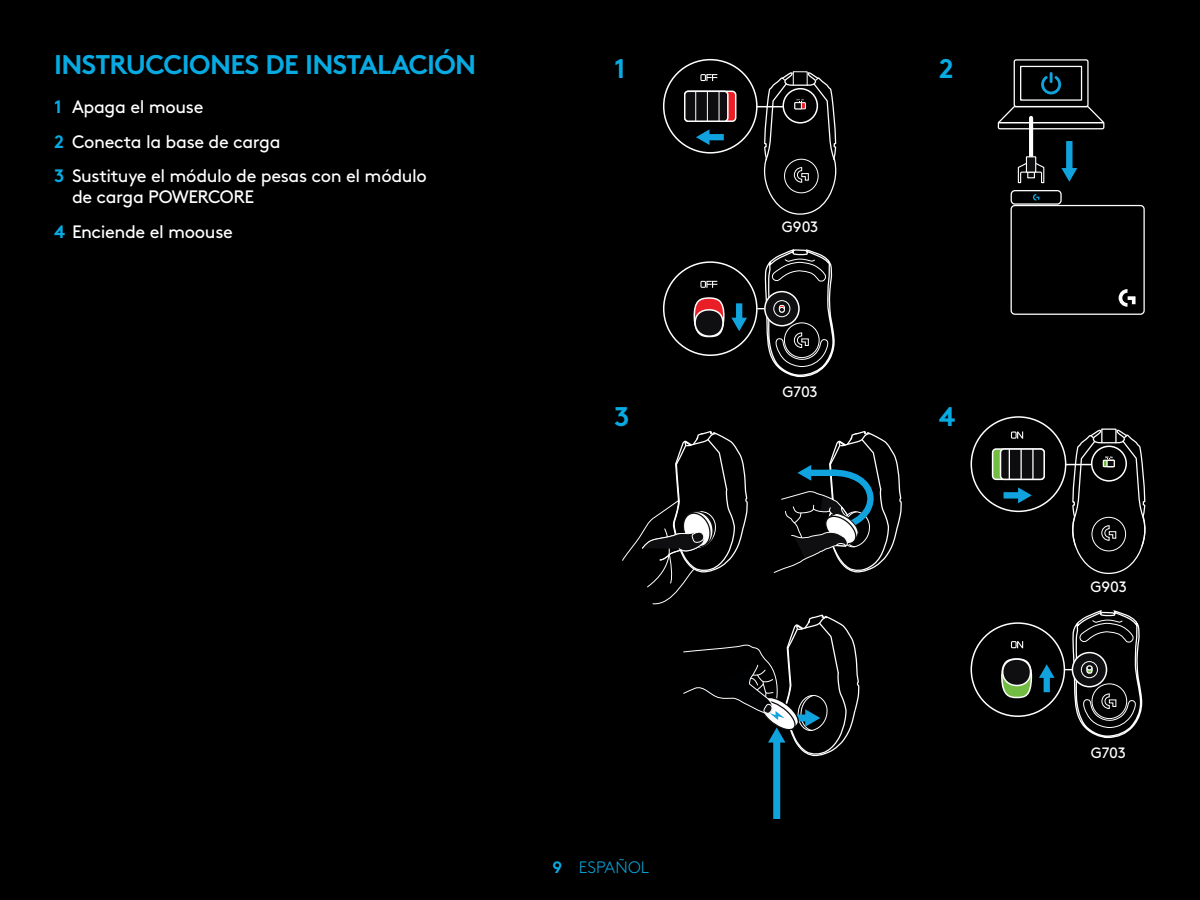
<style>
.page{position:relative;width:1200px;height:900px;background:#000}
.page>*{position:absolute;margin:0;border:0;box-sizing:border-box;transform-origin:0 0}
.t1{font:700 27px "Brown Pro";letter-spacing:-.025em;color:#08aae2}
.t2{font:18px/34.5px "Brown Pro";letter-spacing:-.02em;color:#fff}
.t3{font:300 16.5px "Brown Pro";letter-spacing:.01em;color:#08aae2}
.t4{font:15px "Brown Pro";letter-spacing:-.01em;color:#fff}
.s1{font-weight:700;color:#08aae2}
.s2{font-weight:700}
</style>
<div class="page">
<svg style="left:696px;top:129px;width:28px;height:16px"></svg>
<div style="left:685px;top:91px;width:51px;height:30px;background:#ea1e27;border-radius:4px"></div>
<div style="left:684px;top:91px;width:52px;height:31px;border:2px solid #fff;border-radius:4px"></div>
<div style="left:685px;top:91px;width:43px;height:30px;background:#0d0d0f;border-radius:4px"></div>
<div style="left:684px;top:91px;width:45px;height:31px;border:2px solid #fff;border-radius:4px"></div>
<svg style="left:700px;top:74px;width:17px;height:7px"></svg>
<svg style="left:707px;top:92px;width:1px;height:29px"></svg>
<svg style="left:695px;top:92px;width:1px;height:29px"></svg>
<svg style="left:719px;top:92px;width:1px;height:29px"></svg>
<div style="left:663px;top:59px;width:95px;height:95px;border:2px solid #fff;border-radius:50%"></div>
<hr style="left:1029px;top:118px;width:4px;height:50px;background:#fff">
<svg style="left:1017px;top:162px;width:28px;height:22px"></svg>
<div style="left:1026px;top:157px;width:10px;height:15px;background:#0f0f11"></div>
<div style="left:1026px;top:156px;width:10px;height:17px;border:1px solid #fff"></div>
<div style="left:1011px;top:205px;width:134px;height:110px;border:1px solid #fff;border-radius:4px"></div>
<div style="left:1011px;top:190px;width:51px;height:15px;border:1px solid #fff;border-radius:4px"></div>
<svg style="left:1033px;top:194px;width:6px;height:7px"></svg>
<svg style="left:997px;top:105px;width:108px;height:25px"></svg>
<hr style="left:999px;top:122px;width:104px;height:1px;background:#fff">
<div style="left:1014px;top:59px;width:75px;height:48px;border:1px solid #fff;border-radius:2px"></div>
<div style="left:1020px;top:66px;width:62px;height:35px;border:1px solid #fff"></div>
<svg style="left:1004px;top:487px;width:28px;height:16px"></svg>
<svg style="left:1061px;top:141px;width:16px;height:41px"></svg>
<svg style="left:993px;top:449px;width:51px;height:30px"></svg>
<div style="left:992px;top:448px;width:53px;height:32px;border:2px solid #fff;border-radius:4px"></div>
<div style="left:1001px;top:449px;width:43px;height:30px;background:#0d0d0f;border-radius:4px"></div>
<div style="left:1000px;top:448px;width:45px;height:32px;border:2px solid #fff;border-radius:4px"></div>
<hr style="left:1020px;top:450px;width:2px;height:29px;background:#fff">
<svg style="left:1009px;top:450px;width:1px;height:29px"></svg>
<hr style="left:1032px;top:450px;width:2px;height:29px;background:#fff">
<div style="left:971px;top:416px;width:95px;height:96px;border:2px solid #fff;border-radius:50%"></div>
<svg style="left:757px;top:71px;width:80px;height:144px"></svg>
<svg style="left:1011px;top:432px;width:12px;height:7px"></svg>
<div style="left:1101px;top:428px;width:16px;height:15px;border:1px solid #fff"></div>
<svg style="left:622px;top:249px;width:280px;height:570px"></svg>
<div style="left:773px;top:300px;width:17px;height:17px;border:1px solid #fff;border-radius:50%"></div>
<svg style="left:1041px;top:72px;width:20px;height:22px"></svg>
<svg style="left:1119px;top:289px;width:17px;height:18px"></svg>
<svg style="left:1011px;top:641px;width:12px;height:7px"></svg>
<svg style="left:1001px;top:658px;width:31px;height:41px"></svg>
<div style="left:1003px;top:659px;width:28px;height:26px;background:#0f0f11;border-radius:50%"></div>
<div style="left:1002px;top:658px;width:29px;height:28px;border:2px solid #fff;border-radius:50%"></div>
<svg style="left:1039px;top:664px;width:16px;height:28px"></svg>
<div style="left:971px;top:622px;width:94px;height:95px;border:2px solid #fff;border-radius:50%"></div>
<svg style="left:1065px;top:430px;width:81px;height:309px"></svg>
<div style="left:1086px;top:665px;width:7px;height:6px;border:1px solid #fff;border-radius:50%"></div>
<div style="left:1081px;top:661px;width:17px;height:17px;border:1px solid #fff;border-radius:50%"></div>
<h1 class="t1" style="left:54px;top:43px;width:424px">INSTRUCCIONES DE INSTALACIÓN</h1>
<p class="t2" style="left:54px;top:88px;width:374px"><span class="s1">1</span> Apaga el mouse<br><span class="s1">2</span> Conecta la base de carga<br><span class="s1">3</span> Sustituye el módulo de pesas con el módulo</p>
<p class="t2" style="left:54px;top:178px;width:202px;text-indent:18px">de carga POWERCORE<br><span class="s1">4</span> Enciende el moouse</p>
<h1 class="t1" style="left:614px;top:47px;width:13px">1</h1>
<h1 class="t1" style="left:939px;top:47px;width:16px">2</h1>
<p class="t4" style="left:782px;top:216px;width:38px">G903</p>
<h1 class="t1" style="left:614px;top:394px;width:17px">3</h1>
<p class="t4" style="left:783px;top:381px;width:37px">G703</p>
<h1 class="t1" style="left:939px;top:394px;width:18px">4</h1>
<p class="t3" style="left:552px;top:855px;width:98px"><span class="s2">9</span> ESPAÑOL</p>
<p class="t4" style="left:1090px;top:575px;width:38px">G903</p>
<p class="t4" style="left:1091px;top:742px;width:37px">G703</p>
</div>
